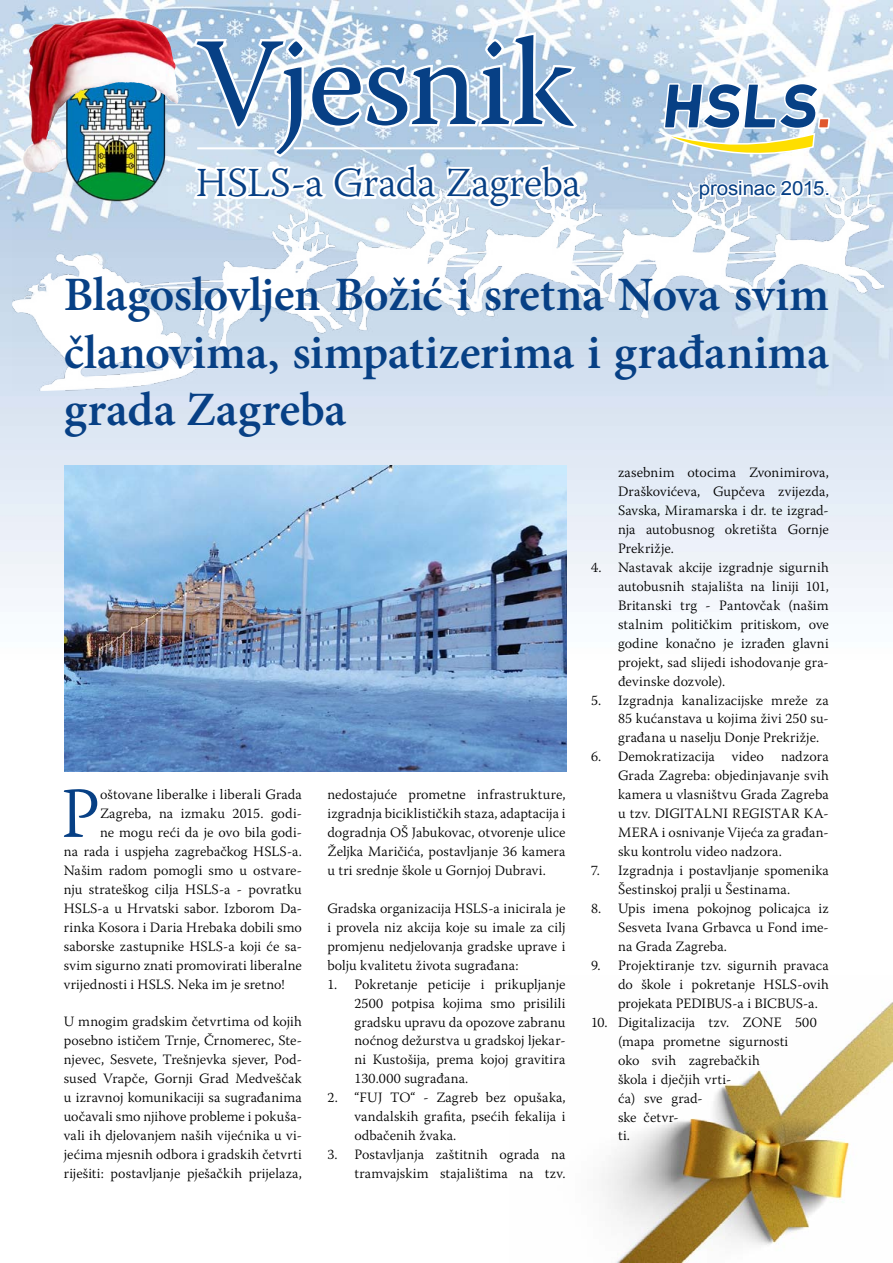
<style>
.page{position:relative;width:893px;height:1263px;background:#fff}
.page>*{position:absolute;margin:0;border:0;box-sizing:border-box;transform-origin:0 0}
.t1{font:125.25px "Warnock Pro";letter-spacing:-.02em;color:#074085}
.t2{font:300 71.7px "Warnock Pro";color:#074085}
.t3{font:600 48px/57.6px "Minion Pro";color:#074085;text-align:justify}
.t4{font:300 41.1px "Warnock Pro";letter-spacing:-.01em;color:#074085}
.t5{font:19.5px "Arial";letter-spacing:-.005em;color:#074085;scale:1.05 1}
.t6{font:300 14.25px/18.9px "Warnock Pro";letter-spacing:.01em;color:#000;text-align:justify}
</style>
<div class="page">
<img style="left:602px;top:1002px;width:291px;height:261px">
<img style="left:0;top:0;width:893px;height:671px">
<img style="left:13px;top:176px;width:870px;height:214px">
<img style="left:63px;top:73px;width:104px;height:134px">
<svg style="left:190px;top:30px;width:398px;height:181px"></svg>
<hr style="left:197px;top:147px;width:78px;height:2px;background:#fff">
<hr style="left:294px;top:147px;width:285px;height:2px;background:#fff">
<svg style="left:661px;top:82px;width:170px;height:85px"></svg>
<svg style="left:697px;top:177px;width:133px;height:25px"></svg>
<img style="left:29px;top:18px;width:82px;height:48px">
<img style="left:65px;top:466px;width:502px;height:306px">
<h1 class="t1" style="left:196px;top:7px;width:380px">Vjesnik</h1>
<h3 class="t4" style="left:196px;top:158px;width:387px">HSLS-a Grada Zagreba</h3>
<h3 class="t5" style="left:699px;top:176px;width:127px">prosinac 2015.</h3>
<h3 class="t3" style="left:64px;top:266px;width:767px">Blagoslovljen Božić i sretna Nova svim članovima, simpatizerima i građanima grada Zagreba</h3>
<h2 class="t2" style="left:61px;top:770px;width:41px">P</h2>
<p class="t6" style="left:100px;top:785px;width:203px">oštovane liberalke i liberali Grada</p>
<p class="t6" style="left:100px;top:803px;width:203px">Zagreba, na izmaku 2015. godi-</p>
<p class="t6" style="left:100px;top:822px;width:203px">ne mogu reći da je ovo bila godi-</p>
<p class="t6" style="left:64px;top:841px;width:240px">na rada i uspjeha zagrebačkog HSLS-a.</p>
<p class="t6" style="left:64px;top:860px;width:240px">Našim radom pomogli smo u ostvare-</p>
<p class="t6" style="left:64px;top:879px;width:240px">nju strateškog cilja HSLS-a - povratku</p>
<p class="t6" style="left:64px;top:898px;width:240px">HSLS-a u Hrvatski sabor. Izborom Da-</p>
<p class="t6" style="left:64px;top:917px;width:240px">rinka Kosora i Daria Hrebaka dobili smo</p>
<p class="t6" style="left:64px;top:936px;width:240px">saborske zastupnike HSLS-a koji će sa-</p>
<p class="t6" style="left:64px;top:955px;width:240px">svim sigurno znati promovirati liberalne</p>
<p class="t6" style="left:64px;top:974px;width:222px">vrijednosti i HSLS. Neka im je sretno!</p>
<p class="t6" style="left:64px;top:1012px;width:240px">U mnogim gradskim četvrtima od kojih posebno ističem Trnje, Črnomerec, Ste&shy;njevec, Sesvete, Trešnjevka sjever, Pod&shy;sused Vrapče, Gornji Grad Medveščak u izravnoj komunikaciji sa sugrađanima uočavali smo njihove probleme i pokuša&shy;vali ih djelovanjem naših vijećnika u vi&shy;jećima mjesnih odbora i gradskih četvrti riješiti: postavljanje pješačkih prijelaza,</p>
<p class="t6" style="left:327px;top:785px;width:240px">nedostajuće prometne infrastrukture, izgradnja biciklističkih staza, adaptacija i dogradnja OŠ Jabukovac, otvorenje ulice Željka Maričića, postavljanje 36 kamera u tri srednje škole u Gornjoj Dubravi.</p>
<p class="t6" style="left:327px;top:898px;width:240px">Gradska organizacija HSLS-a inicirala je i provela niz akcija koje su imale za cilj promjenu nedjelovanja gradske uprave i bolju kvalitetu života sugrađana:</p>
<p class="t6" style="left:354px;top:974px;width:213px;text-indent:-27px">1. Pokretanje peticije i prikupljanje 2500 potpisa kojima smo prisilili gradsku upravu da opozove zabranu noćnog dežurstva u gradskoj ljekar&shy;ni Kustošija, prema kojoj gravitira 130.000 sugrađana.</p>
<p class="t6" style="left:354px;top:1088px;width:213px;text-indent:-27px">2. “FUJ TO“ - Zagreb bez opušaka, vandalskih grafita, psećih fekalija i odbačenih žvaka.</p>
<p class="t6" style="left:327px;top:1145px;width:240px;text-align:right">3. Postavljanja zaštitnih ograda na tramvajskim stajalištima na tzv.</p>
<p class="t6" style="left:618px;top:463px;width:212px">zasebnim otocima Zvonimirova, Draškovićeva, Gupčeva zvijezda, Savska, Miramarska i dr. te izgrad&shy;nja autobusnog okretišta Gornje Prekrižje.</p>
<p class="t6" style="left:618px;top:557px;width:212px;text-indent:-27px">4. Nastavak akcije izgradnje sigurnih autobusnih stajališta na liniji 101, Britanski trg - Pantovčak (našim stalnim političkim pritiskom, ove godine konačno je izrađen glavni projekt, sad slijedi ishodovanje gra&shy;đevinske dozvole).</p>
<p class="t6" style="left:618px;top:690px;width:212px;text-indent:-27px">5. Izgradnja kanalizacijske mreže za 85 kućanstava u kojima živi 250 su&shy;građana u naselju Donje Prekrižje.</p>
<p class="t6" style="left:618px;top:747px;width:212px;text-indent:-27px">6. Demokratizacija video nadzora Grada Zagreba: objedinjavanje svih kamera u vlasništvu Grada Zagreba u tzv. DIGITALNI REGISTAR KA-MERA i osnivanje Vijeća za građan&shy;sku kontrolu video nadzora.</p>
<p class="t6" style="left:618px;top:861px;width:212px;text-indent:-27px">7. Izgradnja i postavljanje spomenika<br>Šestinskoj pralji u Šestinama.</p>
<p class="t6" style="left:618px;top:899px;width:212px;text-indent:-27px">8. Upis imena pokojnog policajca iz Sesveta Ivana Grbavca u Fond ime&shy;na Grada Zagreba.</p>
<p class="t6" style="left:618px;top:955px;width:212px;text-indent:-27px">9. Projektiranje tzv. sigurnih pravaca do škole i pokretanje HSLS-ovih projekata PEDIBUS-a i BICBUS-a.</p>
<p class="t6" style="left:618px;top:1012px;width:200px;text-align:left;text-indent:-27px">10. Digitalizacija tzv. ZONE 500 (mapa prometne sigurnosti<br>oko svih zagrebačkih<br>škola i dječjih vrti-<br>ća) sve grad-<br>ske četvr-<br>ti.</p>
</div>
